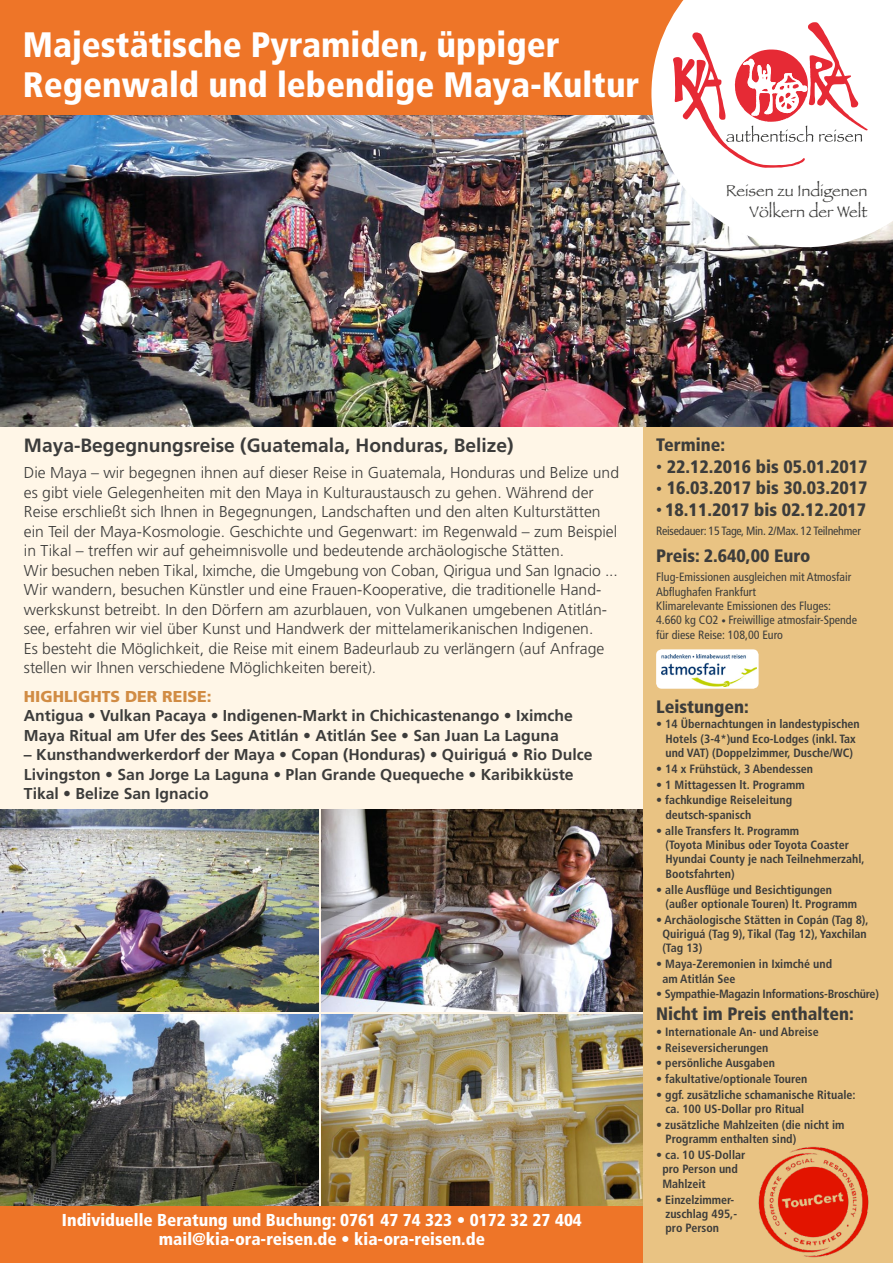
<style>
.page{position:relative;width:893px;height:1263px;background:#fff6e7}
.page>*{position:absolute;margin:0;border:0;box-sizing:border-box;transform-origin:0 0}
.t1{font:900 condensed 35.4px/39.9px "Frutiger LT Std";color:#fff}
.t2{font:700 19.2px "Frutiger LT Std";color:#3c3c3b}
.t3{font:900 condensed 18px "Frutiger LT Std";color:#3c3c3b}
.t4{font:900 condensed 17.25px/18.8px "Frutiger LT Std";color:#fff;text-align:center}
.t5{font:16.35px/20.1px "Papyrus";color:#3c3c3b;text-align:right}
.t6{font:300 15.75px/19.5px "Frutiger LT Std";color:#3c3c3b}
.t7{font:700 15.75px/19.5px "Frutiger LT Std";color:#3c3c3b}
.t8{font:900 15.75px "Frutiger LT Std";color:#d18c44}
.t9{font:700 condensed 12px/14.4px "Frutiger LT Std";color:#3c3c3b}
.t10{font:condensed 12px/14.4px "Frutiger LT Std";color:#3c3c3b}
.t11{font:700 condensed 12px "Frutiger LT Std";letter-spacing:-.02em;color:#3c3c3b}
.t12{font:condensed 12px "Frutiger LT Std";letter-spacing:-.02em;color:#3c3c3b}
.s1{font-size:12px}
.s2{font-stretch:normal;font-size:9px}
</style>
<div class="page">
<img style="left:322px;top:809px;width:322px;height:202px">
<img style="left:0;top:810px;width:318px;height:201px">
<img style="left:322px;top:1014px;width:322px;height:192px">
<img style="left:0;top:1014px;width:318px;height:192px">
<div style="left:0;top:1206px;width:670px;height:57px;background:#ee7528"></div>
<div style="left:644px;top:421px;width:249px;height:842px;background:#e9c383"></div>
<div style="left:0;top:0;width:766px;height:137px;background:#ee7528"></div>
<img style="left:0;top:115px;width:893px;height:311px">
<svg style="left:651px;top:0;width:242px;height:247px;background:#f1edea"></svg>
<svg style="left:673px;top:22px;width:195px;height:146px;background:#f6ccce"></svg>
<img style="left:758px;top:1146px;width:111px;height:112px">
<div style="left:656px;top:649px;width:103px;height:40px;background:#fff;border-radius:6px"></div>
<img style="left:662px;top:654px;width:94px;height:33px">
<h1 class="t1" style="left:23px;top:25px;width:618px">Majestätische Pyramiden, üppiger<br>Regenwald und lebendige Maya-Kultur</h1>
<p class="t5" style="left:726px;top:181px;width:143px">Reisen zu Indigenen<br>Völkern der Welt</p>
<p class="t2" style="left:24px;top:434px;width:491px">Maya-Begegnungsreise (Guatemala, Honduras, Belize)</p>
<p class="t6" style="left:24px;top:463px;width:597px">Die Maya – wir begegnen ihnen auf dieser Reise in Guatemala, Honduras und Belize und es gibt viele Gelegenheiten mit den Maya in Kulturaustausch zu gehen. Während der Reise erschließt sich Ihnen in Begegnungen, Landschaften und den alten Kulturstätten ein Teil der Maya-Kosmologie. Geschichte und Gegenwart: im Regenwald – zum Beispiel in Tikal – treffen wir auf geheimnisvolle und bedeutende archäologische Stätten.<br>Wir besuchen neben Tikal, Iximche, die Umgebung von Coban, Qirigua und San Ignacio ...<br>Wir wandern, besuchen Künstler und eine Frauen-Kooperative, die traditionelle Hand&shy;werkskunst betreibt. In den Dörfern am azurblauen, von Vulkanen umgebenen Atitlán&shy;see, erfahren wir viel über Kunst und Handwerk der mittelamerikanischen Indigenen.<br>Es besteht die Möglichkeit, die Reise mit einem Badeurlaub zu verlängern (auf Anfrage stellen wir Ihnen verschiedene Möglichkeiten bereit).</p>
<p class="t8" style="left:24px;top:687px;width:189px">HIGHLIGHTS DER REISE:</p>
<p class="t7" style="left:24px;top:706px;width:551px">Antigua • Vulkan Pacaya • Indigenen-Markt in Chichicastenango • Iximche<br>Maya Ritual am Ufer des Sees Atitlán • Atitlán See • San Juan La Laguna</p>
<p class="t7" style="left:24px;top:745px;width:570px">– Kunsthandwerkerdorf der Maya • Copan (Honduras) • Quiriguá • Rio Dulce<br>Livingston • San Jorge La Laguna • Plan Grande Quequeche • Karibikküste<br>Tikal • Belize San Ignacio</p>
<p class="t4" style="left:62px;top:1210px;width:521px">Individuelle Beratung und Buchung: 0761 47 74 323 • 0172 32 27 404 mail@kia-ora-reisen.de • kia-ora-reisen.de</p>
<p class="t3" style="left:656px;top:434px;width:71px">Termine:</p>
<p class="t3" style="left:656px;top:455px;width:213px"><span class="s1">•</span> 22.12.2016 bis 05.01.2017</p>
<p class="t3" style="left:656px;top:477px;width:213px"><span class="s1">•</span> 16.03.2017 bis 30.03.2017</p>
<p class="t3" style="left:656px;top:499px;width:211px"><span class="s1">•</span> 18.11.2017 bis 02.12.2017</p>
<p class="t12" style="left:656px;top:523px;width:206px">Reisedauer: 15 Tage, Min. 2/Max. 12 Teilnehmer</p>
<p class="t3" style="left:656px;top:545px;width:156px">Preis: 2.640,00 Euro</p>
<p class="t10" style="left:656px;top:570px;width:202px">Flug-Emissionen ausgleichen mit Atmosfair Abflughafen Frankfurt<br>Klimarelevante Emissionen des Fluges:<br>4.660 kg CO2 <span class="s2">•</span> Freiwillige atmosfair-Spende für diese Reise: 108,00 Euro</p>
<p class="t3" style="left:656px;top:695px;width:94px">Leistungen:</p>
<p class="t9" style="left:656px;top:717px;width:205px;text-align:center">• 14 Übernachtungen in landestypischen<br>Hotels (3-4*)und Eco-Lodges (inkl. Tax und VAT) (Doppelzimmer, Dusche/WC)</p>
<p class="t9" style="left:656px;top:761px;width:159px">• 14 x Frühstück, 3 Abendessen</p>
<p class="t9" style="left:656px;top:777px;width:150px">• 1 Mittagessen lt. Programm</p>
<p class="t9" style="left:665px;top:793px;width:128px;text-indent:-9px">• fachkundige Reiseleitung deutsch-spanisch</p>
<p class="t9" style="left:665px;top:823px;width:201px;text-indent:-9px">• alle Transfers lt. Programm<br>(Toyota Minibus oder Toyota Coaster<br>Hyundai County je nach Teilnehmerzahl,<br>Bootsfahrten)</p>
<p class="t9" style="left:665px;top:882px;width:193px;text-indent:-9px">• alle Ausflüge und Besichtigungen (außer optionale Touren) lt. Programm</p>
<p class="t9" style="left:662px;top:912px;width:208px;text-indent:-6px">• Archäologische Stätten in Copán (Tag 8),<br>Quiriguá (Tag 9), Tikal (Tag 12), Yaxchilan (Tag 13)</p>
<p class="t9" style="left:662px;top:957px;width:171px;text-indent:-6px">• Maya-Zeremonien in Iximché und am Atitlán See</p>
<p class="t11" style="left:656px;top:987px;width:224px">• Sympathie-Magazin Informations-Broschüre)</p>
<p class="t3" style="left:656px;top:1003px;width:199px">Nicht im Preis enthalten:</p>
<p class="t9" style="left:656px;top:1024px;width:164px">• Internationale An- und Abreise</p>
<p class="t9" style="left:656px;top:1040px;width:114px">• Reiseversicherungen</p>
<p class="t9" style="left:656px;top:1056px;width:120px">• persönliche Ausgaben</p>
<p class="t9" style="left:656px;top:1072px;width:153px">• fakultative/optionale Touren</p>
<p class="t9" style="left:665px;top:1087px;width:192px;text-indent:-9px">• ggf. zusätzliche schamanische Rituale: ca. 100 US-Dollar pro Ritual</p>
<p class="t9" style="left:665px;top:1117px;width:180px;text-indent:-9px">• zusätzliche Mahlzeiten (die nicht im<br>Programm enthalten sind)</p>
<p class="t9" style="left:662px;top:1148px;width:84px;text-indent:-6px">• ca. 10 US-Dollar pro Person und<br>Mahlzeit</p>
<p class="t9" style="left:665px;top:1192px;width:73px;text-indent:-9px">• Einzelzimmer&shy;zuschlag 495,- pro Person</p>
</div>
